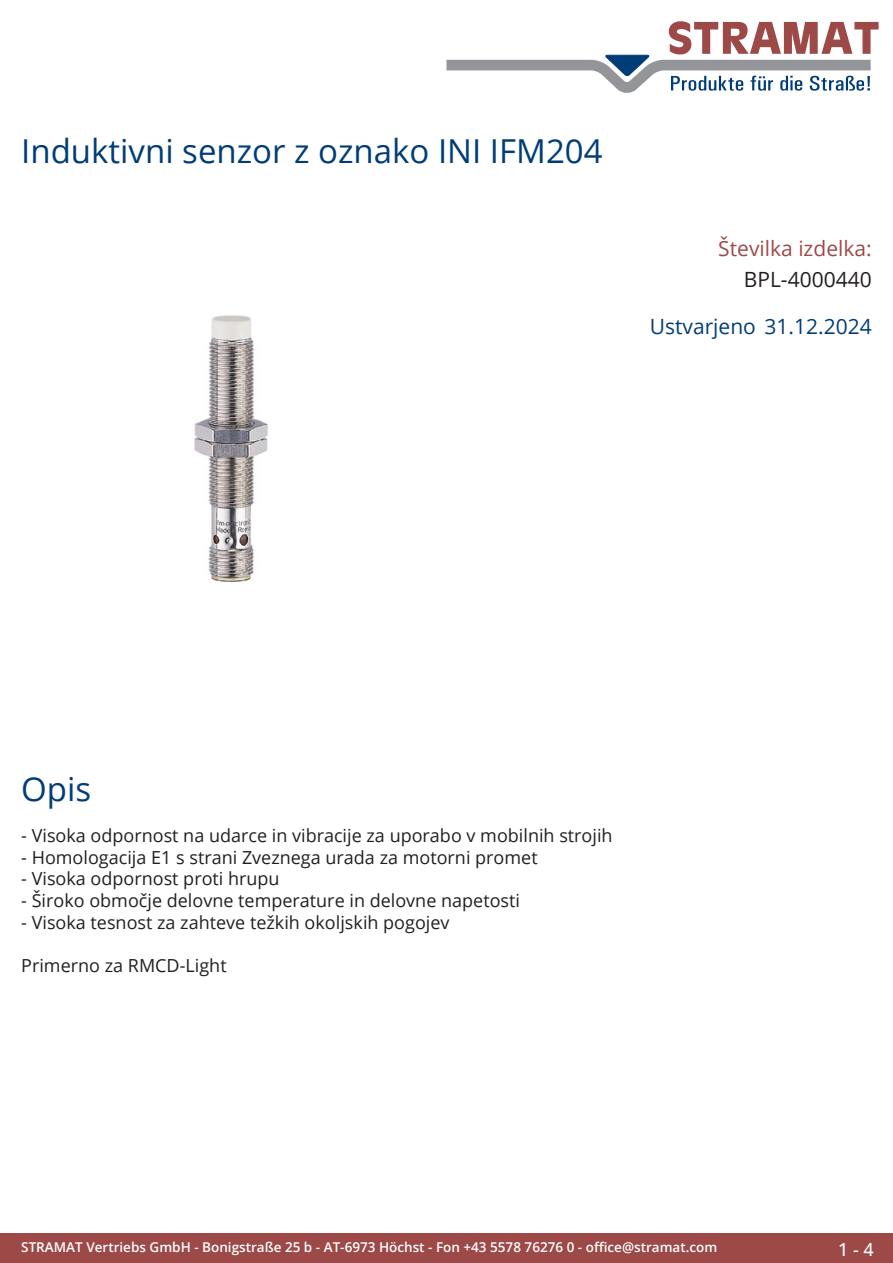
<style>
.page{position:relative;width:893px;height:1263px;background:#fff}
.page>*{position:absolute;margin:0;border:0;box-sizing:border-box;transform-origin:0 0}
.Produkttitel{font:33px "Open Sans";color:#003d78}
.Erstellungsdatum{font:21px "Open Sans";color:#003d78}
.TechDaten_Überschrif{font:21px "Open Sans";color:#9c4948}
.TechDaten_Inhalt{font:21px "Open Sans";color:#231f20}
.Beschreibung_Text{font:18px "Open Sans";color:#231f20}
.t1{font:500 18px "Open Sans";color:#fff}
.t2{font:600 13.5px "Open Sans";color:#fff}
</style>
<div class="page">
<div style="left:0;top:1233px;width:893px;height:30px;background:#9c4948"></div>
<svg style="left:446px;top:21px;width:433px;height:72px"></svg>
<img style="left:194px;top:315px;width:74px;height:267px">
<p class="Produkttitel" style="left:21px;top:128px;width:583px">Induktivni senzor z oznako INI IFM204</p>
<p class="TechDaten_Überschrif" style="left:718px;top:234px;width:155px">Številka izdelka:</p>
<p class="TechDaten_Inhalt" style="left:744px;top:265px;width:129px">BPL-4000440</p>
<p class="Erstellungsdatum" style="left:650px;top:312px;width:223px">Ustvarjeno 31.12.2024</p>
<p class="Produkttitel" style="left:21px;top:766px;width:72px">Opis</p>
<p class="Beschreibung_Text" style="left:21px;top:823px;width:593px">- Visoka odpornost na udarce in vibracije za uporabo v mobilnih strojih</p>
<p class="Beschreibung_Text" style="left:21px;top:845px;width:518px">- Homologacija E1 s strani Zveznega urada za motorni promet</p>
<p class="Beschreibung_Text" style="left:21px;top:866px;width:260px">- Visoka odpornost proti hrupu</p>
<p class="Beschreibung_Text" style="left:21px;top:888px;width:500px">- Široko območje delovne temperature in delovne napetosti</p>
<p class="Beschreibung_Text" style="left:21px;top:910px;width:430px">- Visoka tesnost za zahteve težkih okoljskih pogojev</p>
<p class="Beschreibung_Text" style="left:21px;top:953px;width:207px">Primerno za RMCD-Light</p>
<p class="t2" style="left:21px;top:1238px;width:698px">STRAMAT Vertriebs GmbH - Bonigstraße 25 b - AT-6973 Höchst - Fon +43 5578 76276 0 - office@stramat.com</p>
<p class="t1" style="left:838px;top:1237px;width:37px">1 - 4</p>
</div>
